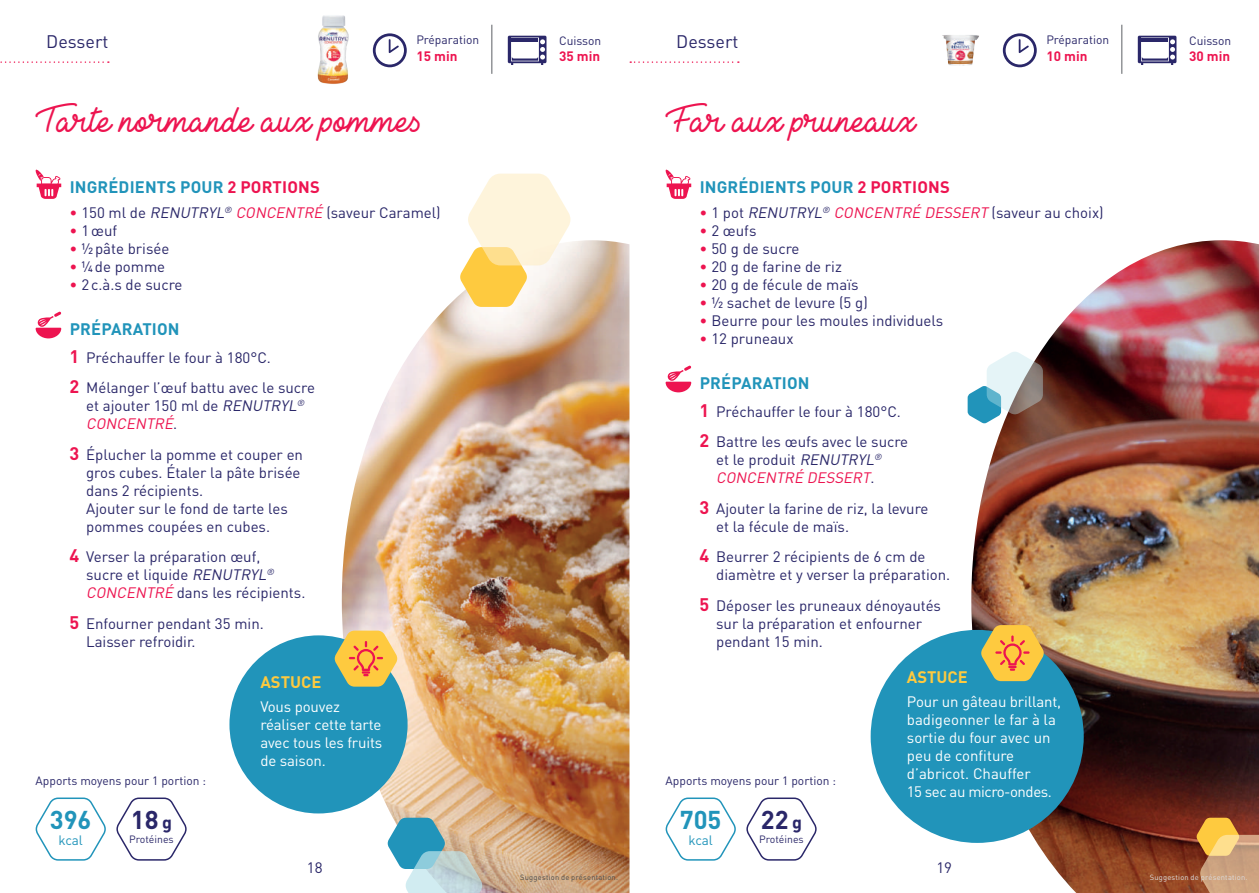
<style>
.page{position:relative;width:1259px;height:893px;background:#fff}
.page>*{position:absolute;margin:0;border:0;box-sizing:border-box;transform-origin:0 0}
.t1{font:35.55px "Lieto Me";color:#ed1450}
.t2{font:700 25.5px "DIN Pro";color:#2194ba}
.t3{font:700 25.5px "DIN Pro";color:#2a2769}
.t4{font:18px "DIN Pro";color:#2a2769}
.t5{font:700 16.5px "DIN Pro";letter-spacing:.01em;color:#2194ba}
.t6{font:700 16.5px "DIN Pro";color:#feca3f}
.t7{font:15px/18px "DIN Pro";color:#2a2769}
.t8{font:15px/18px "DIN Pro";letter-spacing:-.01em;color:#fff}
.t9{font:italic 15px/18px "DIN Pro";color:#ed1450}
.t10{font:700 13.5px "DIN Pro";color:#ed1450}
.t11{font:13.5px "DIN Pro";letter-spacing:-.01em;color:#2194ba}
.t12{font:12px "DIN Pro";color:#2a2769}
.t13{font:10.5px "DIN Pro";color:#2a2769}
.t14{font:7.5px "DIN Pro";letter-spacing:.03em;color:#4b4c4d}
.t15{font:7.5px "DIN Pro";letter-spacing:.03em;color:#dcdddf}
.s1{color:#ed1450}
.s2{font-style:italic}
.s3{font-style:italic;color:#ed1450}
.s4{font-weight:700;font-size:18px;color:#ed1450}
.s5{font-style:normal;color:#2a2769}
.s6{color:#2a2769}
.s7{font-size:18px}
</style>
<div class="page">
<img style="left:342px;top:240px;width:287px;height:653px">
<img style="left:971px;top:240px;width:288px;height:653px">
<svg style="left:388px;top:818px;width:94px;height:75px;background:#a0c1c5"></svg>
<svg style="left:460px;top:174px;width:110px;height:133px"></svg>
<svg style="left:967px;top:352px;width:76px;height:71px"></svg>
<svg style="left:1196px;top:818px;width:63px;height:75px;background:#cb9963"></svg>
<svg style="left:0;top:61px;width:109px;height:2px"></svg>
<svg style="left:630px;top:61px;width:109px;height:2px"></svg>
<svg style="left:35px;top:797px;width:71px;height:64px"></svg>
<svg style="left:116px;top:797px;width:71px;height:64px"></svg>
<svg style="left:665px;top:797px;width:71px;height:64px"></svg>
<img style="left:318px;top:15px;width:31px;height:69px">
<svg style="left:373px;top:33px;width:34px;height:34px"></svg>
<hr style="left:491px;top:25px;width:1px;height:49px;background:#939598">
<svg style="left:508px;top:36px;width:38px;height:29px"></svg>
<svg style="left:1003px;top:33px;width:33px;height:34px"></svg>
<hr style="left:1121px;top:25px;width:1px;height:49px;background:#939598">
<svg style="left:1137px;top:36px;width:39px;height:29px"></svg>
<div style="left:229px;top:635px;width:178px;height:178px;background:#2194ba;border-radius:50%"></div>
<svg style="left:335px;top:631px;width:62px;height:56px;background:#e0b85e"></svg>
<svg style="left:36px;top:312px;width:25px;height:26px"></svg>
<svg style="left:35px;top:169px;width:26px;height:30px"></svg>
<svg style="left:665px;top:366px;width:26px;height:26px"></svg>
<svg style="left:665px;top:169px;width:26px;height:30px"></svg>
<div style="left:870px;top:630px;width:213px;height:213px;background:#2194ba;border-radius:50%"></div>
<svg style="left:981px;top:625px;width:62px;height:56px;background:#d6b054"></svg>
<img style="left:942px;top:35px;width:37px;height:31px">
<svg style="left:746px;top:797px;width:71px;height:64px"></svg>
<p class="t12" style="left:416px;top:31px;width:64px">Préparation</p>
<p class="t12" style="left:559px;top:32px;width:44px">Cuisson</p>
<p class="t4" style="left:46px;top:29px;width:64px">Dessert</p>
<p class="t4" style="left:676px;top:29px;width:64px">Dessert</p>
<p class="t10" style="left:416px;top:47px;width:43px">15 min</p>
<p class="t10" style="left:559px;top:47px;width:43px">35 min</p>
<h1 class="t1" style="left:36px;top:99px;width:388px">Tarte normande aux pommes</h1>
<h1 class="t1" style="left:665px;top:99px;width:254px">Far aux pruneaux</h1>
<p class="t5" style="left:70px;top:176px;width:252px">INGRÉDIENTS POUR <span class="s1">2 PORTIONS</span></p>
<p class="t5" style="left:700px;top:176px;width:252px">INGRÉDIENTS POUR <span class="s1">2 PORTIONS</span></p>
<p class="t12" style="left:1046px;top:31px;width:64px">Préparation</p>
<p class="t12" style="left:1189px;top:32px;width:44px">Cuisson</p>
<p class="t10" style="left:1046px;top:47px;width:43px">10 min</p>
<p class="t10" style="left:1189px;top:47px;width:43px">30 min</p>
<p class="t7" style="left:70px;top:203px;width:372px"><span class="s1">•</span> 150 ml de <span class="s2">RENUTRYL</span><sup>®</sup> <span class="s3">CONCENTRÉ</span> (saveur Caramel)</p>
<p class="t7" style="left:70px;top:221px;width:49px"><span class="s1">•</span> 1œuf</p>
<p class="t7" style="left:70px;top:239px;width:101px"><span class="s1">•</span> ½pâte brisée</p>
<p class="t7" style="left:70px;top:257px;width:97px"><span class="s1">•</span> ¼de pomme</p>
<p class="t7" style="left:70px;top:275px;width:114px"><span class="s1">•</span> 2c.à.s de sucre</p>
<p class="t5" style="left:70px;top:318px;width:111px">PRÉPARATION</p>
<p class="t7" style="left:699px;top:203px;width:405px"><span class="s1">•</span> 1 p o t <span class="s2">RENUTRYL</span><sup>®</sup> <span class="s3">CONCENTRÉ DESSERT</span> ( s a ve u r a u c h o i x )</p>
<p class="t7" style="left:699px;top:221px;width:58px"><span class="s1">•</span> 2 œufs</p>
<p class="t7" style="left:699px;top:239px;width:101px"><span class="s1">•</span> 50 g de sucre</p>
<p class="t7" style="left:699px;top:257px;width:144px"><span class="s1">•</span> 20 g de farine de riz</p>
<p class="t7" style="left:699px;top:275px;width:160px"><span class="s1">•</span> 20 g de fécule de maïs</p>
<p class="t7" style="left:699px;top:293px;width:170px"><span class="s1">•</span> ½ sachet de levure (5 g)</p>
<p class="t7" style="left:699px;top:311px;width:245px"><span class="s1">•</span> Beurre pour les moules individuels</p>
<p class="t7" style="left:699px;top:329px;width:95px"><span class="s1">•</span> 12 pruneaux</p>
<p class="t7" style="left:70px;top:341px;width:247px;line-height:30.6px"><span class="s4">1</span> Préchauffer le four à 180°C.<br><span class="s4">2</span> Mélanger l’œuf battu avec le sucre</p>
<p class="t7" style="left:86px;top:396px;width:222px">et ajouter 150 ml de <span class="s2">RENUTRYL</span><sup>®<br></sup><span class="s3">CONCENTRÉ</span>.</p>
<p class="t7" style="left:86px;top:445px;width:218px;text-indent:-17px"><span class="s4">3</span> Éplucher la pomme et couper en gros cubes. Étaler la pâte brisée dans 2 récipients.<br>Ajouter sur le fond de tarte les pommes coupées en cubes.</p>
<p class="t7" style="left:86px;top:547px;width:221px;text-indent:-17px"><span class="s4">4</span> Verser la préparation œuf,<br>sucre et liquide <span class="s2">RENUTRYL</span><sup>®<br></sup><span class="s3">CONCENTRÉ</span> dans les récipients.</p>
<p class="t7" style="left:86px;top:614px;width:179px;text-indent:-17px"><span class="s4">5</span> Enfourner pendant 35 min.<br>Laisser refroidir.</p>
<p class="t5" style="left:700px;top:372px;width:111px">PRÉPARATION</p>
<p class="t7" style="left:699px;top:395px;width:210px;line-height:30.6px"><span class="s4">1</span> Préchauffer le four à 180°C.<br><span class="s4">2</span> Battre les œufs avec le sucre</p>
<p class="t9" style="left:716px;top:450px;width:169px"><span class="s5">et le produit</span> <span class="s6">RENUTRYL</span><sup>®<br></sup>CONCENTRÉ DESSERT<span class="s5">.</span></p>
<p class="t7" style="left:716px;top:499px;width:214px;text-indent:-17px"><span class="s4">3</span> Ajouter la farine de riz, la levure et la fécule de maïs.</p>
<p class="t7" style="left:716px;top:547px;width:236px;text-indent:-17px"><span class="s4">4</span> Beurrer 2 récipients de 6 cm de diamètre et y verser la préparation.</p>
<p class="t7" style="left:716px;top:596px;width:226px;text-indent:-17px"><span class="s4">5</span> Déposer les pruneaux dénoyautés sur la préparation et enfourner pendant 15 min.</p>
<p class="t12" style="left:36px;top:773px;width:172px">Apports moyens pour 1 portion :</p>
<p class="t6" style="left:260px;top:671px;width:62px">ASTUCE</p>
<p class="t8" style="left:260px;top:697px;width:123px">Vous pouvez réaliser cette tarte avec tous les fruits de saison.</p>
<p class="t12" style="left:665px;top:773px;width:172px">Apports moyens pour 1 portion :</p>
<p class="t6" style="left:907px;top:666px;width:62px">ASTUCE</p>
<p class="t8" style="left:907px;top:692px;width:156px">Pour un gâteau brillant, badigeonner le far à la sortie du four avec un peu de confiture d’abricot. Chauffer<br>15 sec au micro-ondes.</p>
<h2 class="t2" style="left:50px;top:802px;width:43px">396</h2>
<p class="t11" style="left:58px;top:831px;width:26px">kcal</p>
<h2 class="t3" style="left:131px;top:802px;width:43px">18<span class="s7">g</span></h2>
<p class="t13" style="left:129px;top:832px;width:46px">Protéines</p>
<h2 class="t2" style="left:680px;top:802px;width:43px">705</h2>
<p class="t11" style="left:688px;top:831px;width:26px">kcal</p>
<h2 class="t3" style="left:761px;top:802px;width:43px">22<span class="s7">g</span></h2>
<p class="t13" style="left:759px;top:832px;width:46px">Protéines</p>
<p class="t7" style="left:307px;top:857px;width:17px">18</p>
<p class="t7" style="left:936px;top:857px;width:17px">19</p>
<p class="t14" style="left:520px;top:872px;width:99px">Suggestion de présentation.</p>
<p class="t15" style="left:1149px;top:872px;width:99px">Suggestion de présentation.</p>
</div>
